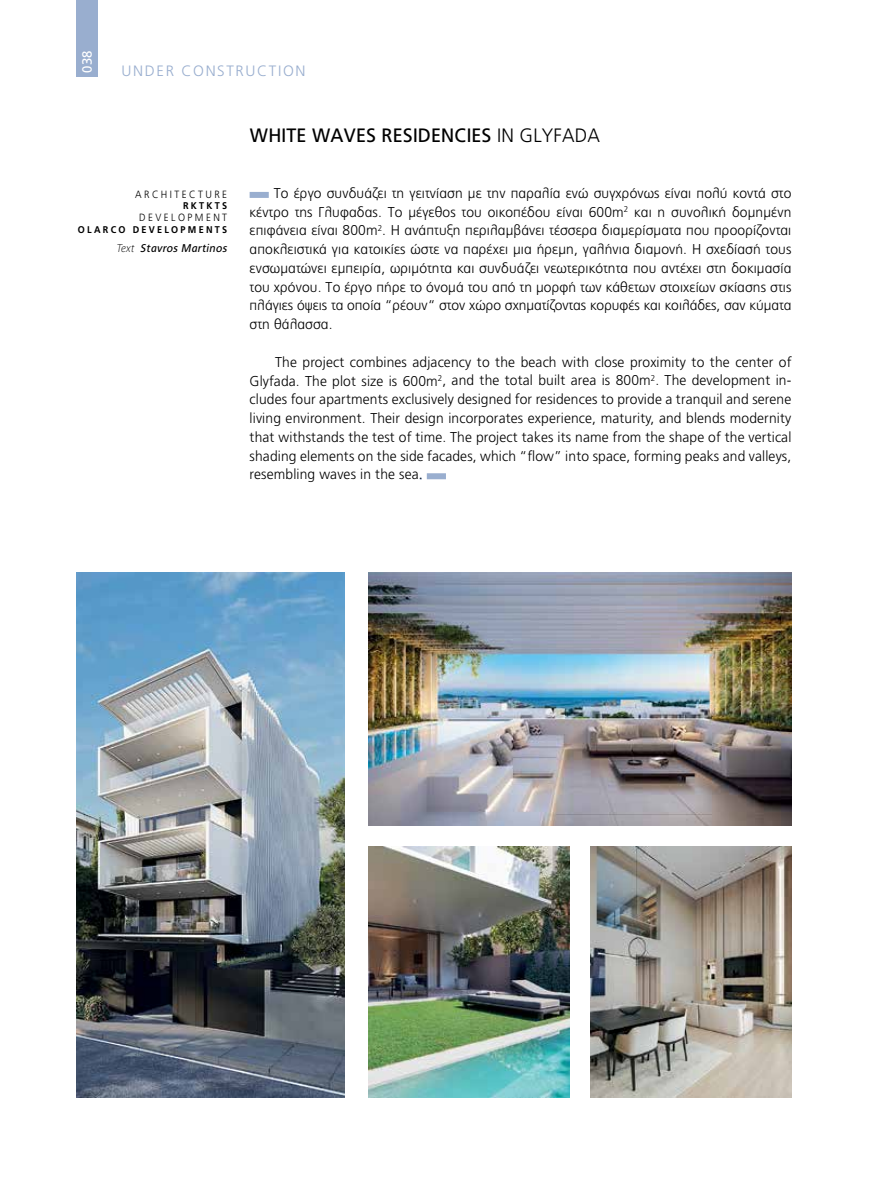
<style>
.page{position:relative;width:885px;height:1191px;background:#fff}
.page>*{position:absolute;margin:0;border:0;box-sizing:border-box;transform-origin:0 0}
.t1{font:19.35px "PF Catalog";letter-spacing:.01em;color:#000}
.t2{font:300 15px "PF Catalog";letter-spacing:.11em;color:#99aecf}
.t3{font:300 14.25px/18.8px "PF Catalog";letter-spacing:.01em;color:#000;text-align:justify}
.t4{font:13.5px "PF Catalog";color:#fff}
.t5{font:italic 11.25px "PF Catalog";letter-spacing:.03em;color:#000}
.t6{font:300 10.5px "PF Catalog";letter-spacing:.25em;color:#000;scale:.93 1}
.t7{font:700 9.75px "PF Catalog";letter-spacing:.25em;color:#000;scale:.93 1}
.s1{font-weight:300}
.s2{font-weight:100}
.s3{color:#99aecf}
</style>
<div class="page">
<div style="left:77px;top:0;width:21px;height:77px;background:#99aecf"></div>
<div style="left:249px;top:192px;width:20px;height:6px;background:#99aecf"></div>
<div style="left:427px;top:473px;width:19px;height:6px;background:#99aecf"></div>
<img style="left:77px;top:572px;width:267px;height:525px">
<img style="left:368px;top:572px;width:423px;height:253px">
<img style="left:368px;top:846px;width:201px;height:251px">
<img style="left:590px;top:846px;width:201px;height:251px">
<p class="t4" style="left:79px;top:73px;width:23px;rotate:-90deg">038</p>
<p class="t2" style="left:121px;top:63px;width:185px">UNDER CONSTRUCTION</p>
<h1 class="t1" style="left:250px;top:124px;width:351px">WHITE WAVES RESIDENCIES <span class="s1">IN GLYFADA</span></h1>
<p class="t6" style="left:135px;top:188px;width:100px">ARCHITECTURE</p>
<p class="t7" style="left:183px;top:200px;width:49px">RKTKTS</p>
<p class="t6" style="left:139px;top:211px;width:96px">DEVELOPMENT</p>
<p class="t7" style="left:78px;top:224px;width:162px">OLARCO DEVELOPMENTS</p>
<p class="t5" style="left:117px;top:241px;width:112px"><span class="s2">Text</span> Stavros Martinos</p>
<p class="t3" style="left:249px;top:184px;width:543px;text-indent:24px">Το έργο συνδυάζει τη γειτνίαση με την παραλία ενώ συγχρόνως είναι πολύ κοντά στο κέντρο της Γλυφαδας. Το μέγεθος του οικοπέδου είναι 600m<sup>2</sup> και η συνολική δομημένη επιφάνεια είναι 800m<sup>2</sup>. Η ανάπτυξη περιλαμβάνει τέσσερα διαμερίσματα που προορίζονται αποκλειστικά για κατοικίες ώστε να παρέχει μια ήρεμη, γαλήνια διαμονή. Η σχεδίασή τους ενσωματώνει εμπειρία, ωριμότητα και συνδυάζει νεωτερικότητα που αντέχει στη δοκιμασία του χρόνου. Το έργο πήρε το όνομά του από τη μορφή των κάθετων στοιχείων σκίασης στις πλάγιες όψεις τα οποία “ρέουν“ στον χώρο σχηματίζοντας κορυφές και κοιλάδες, σαν κύματα στη θάλασσα.</p>
<p class="t3" style="left:249px;top:353px;width:543px;text-indent:26px">The project combines adjacency to the beach with close proximity to the center of Glyfada. The plot size is 600m<sup>2</sup>, and the total built area is 800m<sup>2</sup>. The development in&shy;cludes four apartments exclusively designed for residences to provide a tranquil and serene living environment. Their design incorporates experience, maturity, and blends modernity that withstands the test of time. The project takes its name from the shape of the vertical shading elements on the side facades, which “flow” into space, forming peaks and valleys, resembling waves in the sea<span class="s3">.</span></p>
</div>
